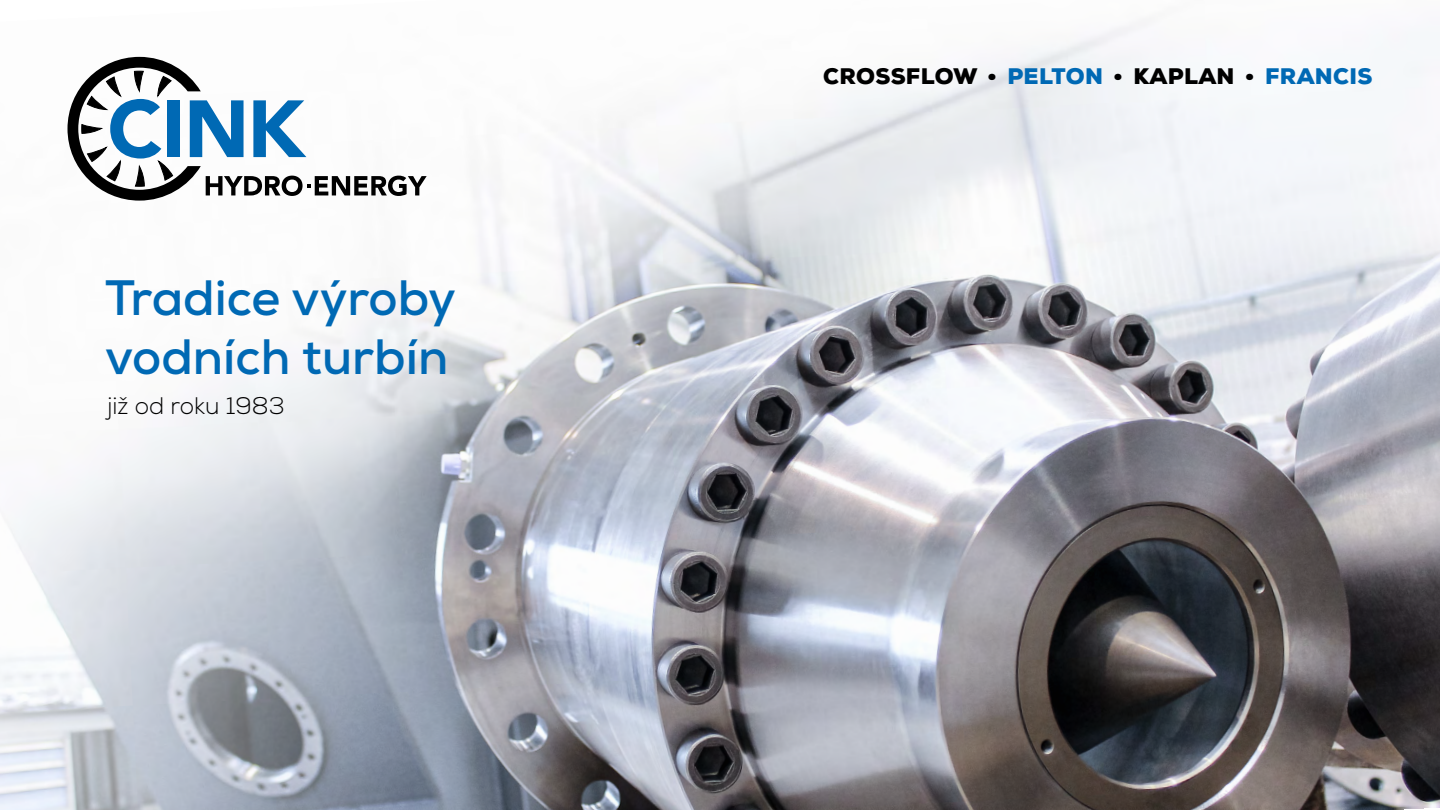
<style>
.page{position:relative;width:1440px;height:810px;background:#fff}
.page>*{position:absolute;margin:0;border:0;box-sizing:border-box;transform-origin:0 0}
.t1{font:700 49.65px/59.6px "Nexa";color:#0069b4}
.t2{font:300 23.92px "Nexa";color:#000}
.t3{font:900 22.5px "Nexa";letter-spacing:.015em;color:#000}
.s1{color:#0069b4}
</style>
<div class="page">
<img style="left:0;top:22px;width:1440px;height:788px">
<svg style="left:68px;top:57px;width:359px;height:144px"></svg>
<h1 class="t1" style="left:105px;top:268px;width:352px">Tradice výroby vodních turbín</h1>
<p class="t2" style="left:107px;top:391px;width:179px">již od roku 1983</p>
<p class="t3" style="left:823px;top:62px;width:551px">CROSSFLOW • <span class="s1">PELTON</span> • KAPLAN • <span class="s1">FRANCIS</span></p>
</div>
